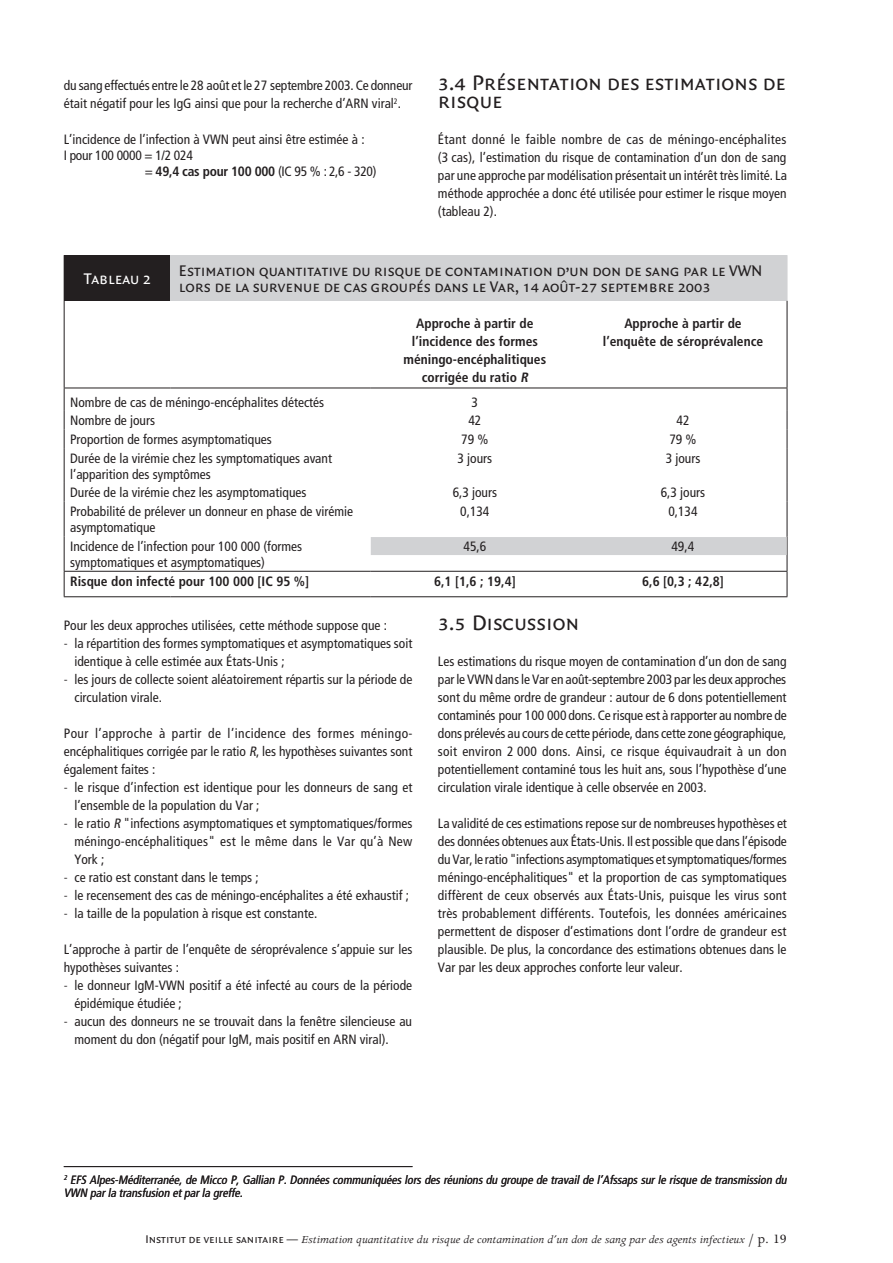
<style>
.page{position:relative;width:893px;height:1263px;background:#fff}
.page>*{position:absolute;margin:0;border:0;box-sizing:border-box;transform-origin:0 0}
.t1{font:22.5px/18px "Quadraat Sans Caps";color:#231f20}
.t2{font:16.5px/16.5px "Quadraat Sans Caps";color:#231f20}
.t3{font:16.5px "Quadraat Sans Caps";color:#fff}
.t4{font:condensed 13.5px/18px "Frutiger LT Std";color:#231f20}
.t5{font:700 condensed 13.5px/18px "Frutiger LT Std";color:#231f20;text-align:center}
.t6{font:700 condensed 13.5px "Frutiger LT Std";letter-spacing:-.02em;color:#231f20}
.t7{font:condensed 13.5px "Frutiger LT Std";letter-spacing:-.02em;color:#231f20}
.t8{font:300 condensed 13.5px/18px "Frutiger LT Std";color:#231f20;text-align:justify}
.t9{font:italic condensed 12px/13.5px "Frutiger LT Std";color:#231f20}
.t10{font:italic 12px "Apollo";color:#231f20}
.s1{font-weight:400}
.s2{font-style:italic}
.s3{font-family:"Quadraat Sans Caps";font-style:normal}
.s4{font-style:normal;font-size:14.25px}
</style>
<div class="page">
<hr style="left:64px;top:1166px;width:348px;height:1px;background:#231f20">
<div style="left:64px;top:255px;width:106px;height:46px;background:#231f20"></div>
<div style="left:170px;top:255px;width:617px;height:46px;background:#d1d2d4"></div>
<hr style="left:787px;top:255px;width:1px;height:46px;background:#d1d2d4">
<hr style="left:64px;top:301px;width:1px;height:87px;background:#231f20">
<hr style="left:787px;top:301px;width:1px;height:87px;background:#231f20">
<hr style="left:64px;top:388px;width:106px;height:1px;background:#231f20">
<hr style="left:170px;top:388px;width:201px;height:1px;background:#231f20">
<hr style="left:371px;top:388px;width:208px;height:1px;background:#231f20">
<hr style="left:579px;top:388px;width:208px;height:1px;background:#231f20">
<svg style="left:64px;top:388px;width:1px;height:60px"></svg>
<svg style="left:787px;top:388px;width:1px;height:60px"></svg>
<hr style="left:64px;top:448px;width:1px;height:35px;background:#231f20">
<hr style="left:787px;top:448px;width:1px;height:35px;background:#231f20">
<svg style="left:64px;top:483px;width:1px;height:19px"></svg>
<svg style="left:787px;top:483px;width:1px;height:19px"></svg>
<hr style="left:64px;top:502px;width:1px;height:34px;background:#231f20">
<hr style="left:787px;top:502px;width:1px;height:34px;background:#231f20">
<hr style="left:64px;top:536px;width:1px;height:35px;background:#231f20">
<hr style="left:787px;top:536px;width:1px;height:35px;background:#231f20">
<hr style="left:64px;top:571px;width:106px;height:1px;background:#231f20">
<svg style="left:64px;top:572px;width:1px;height:24px"></svg>
<hr style="left:170px;top:571px;width:201px;height:1px;background:#231f20">
<hr style="left:371px;top:571px;width:208px;height:1px;background:#231f20">
<hr style="left:579px;top:571px;width:208px;height:1px;background:#231f20">
<svg style="left:787px;top:572px;width:1px;height:24px"></svg>
<hr style="left:64px;top:596px;width:106px;height:1px;background:#231f20">
<hr style="left:170px;top:596px;width:201px;height:1px;background:#231f20">
<hr style="left:371px;top:596px;width:208px;height:1px;background:#231f20">
<hr style="left:579px;top:596px;width:208px;height:1px;background:#231f20">
<div style="left:371px;top:537px;width:208px;height:18px;background:#d1d2d4"></div>
<div style="left:579px;top:537px;width:208px;height:18px;background:#d1d2d4"></div>
<p class="t4" style="left:64px;top:76px;width:350px">du sang effectués entre le 28 août et le 27 septembre 2003. Ce donneur était négatif pour les IgG ainsi que pour la recherche d’ARN viral<sup>2</sup>.</p>
<p class="t4" style="left:64px;top:130px;width:302px">L’incidence de l’infection à VWN peut ainsi être estimée à :</p>
<p class="t7" style="left:64px;top:148px;width:131px">I pour 100 0000 = 1/2 024</p>
<p class="t6" style="left:145px;top:164px;width:233px"><span class="s1">=</span> 49,4 cas pour 100 000 <span class="s1">(IC 95 % : 2,6 - 320)</span></p>
<h1 class="t1" style="left:438px;top:74px;width:349px">3.4 Présentation des estimations de risque</h1>
<p class="t4" style="left:438px;top:130px;width:350px;text-align:justify">Étant donné le faible nombre de cas de méningo-encéphalites (3 cas), l’estimation du risque de contamination d’un don de sang par une approche par modélisation présentait un intérêt très limité. La méthode approchée a donc été utilisée pour estimer le risque moyen (tableau 2).</p>
<p class="t3" style="left:84px;top:269px;width:69px">Tableau 2</p>
<p class="t2" style="left:179px;top:262px;width:585px">Estimation quantitative du risque de contamination d’un don de sang par le VWN lors de la survenue de cas groupés dans le Var, 14 août-27 septembre 2003</p>
<p class="t5" style="left:404px;top:314px;width:144px">Approche à partir de l’incidence des formes méningo-encéphalitiques corrigée du ratio <span class="s2">R</span></p>
<p class="t5" style="left:603px;top:314px;width:162px">Approche à partir de l’enquête de séroprévalence</p>
<p class="t4" style="left:70px;top:393px;width:256px">Nombre de cas de méningo-encéphalites détectés</p>
<p class="t4" style="left:472px;top:393px;width:8px">3</p>
<p class="t4" style="left:70px;top:412px;width:86px">Nombre de jours</p>
<p class="t4" style="left:468px;top:412px;width:14px">42</p>
<p class="t4" style="left:676px;top:412px;width:14px">42</p>
<p class="t4" style="left:70px;top:430px;width:203px">Proportion de formes asymptomatiques</p>
<p class="t4" style="left:461px;top:430px;width:29px">79 %</p>
<p class="t4" style="left:669px;top:430px;width:29px">79 %</p>
<p class="t4" style="left:70px;top:450px;width:263px;line-height:16.2px">Durée de la virémie chez les symptomatiques avant l’apparition des symptômes</p>
<p class="t4" style="left:457px;top:449px;width:36px">3 jours</p>
<p class="t4" style="left:666px;top:449px;width:36px">3 jours</p>
<p class="t4" style="left:70px;top:484px;width:238px">Durée de la virémie chez les asymptomatiques</p>
<p class="t4" style="left:453px;top:484px;width:46px">6,3 jours</p>
<p class="t4" style="left:661px;top:484px;width:46px">6,3 jours</p>
<p class="t4" style="left:70px;top:503px;width:285px;line-height:16.2px">Probabilité de prélever un donneur en phase de virémie asymptomatique</p>
<p class="t4" style="left:460px;top:502px;width:31px">0,134</p>
<p class="t4" style="left:668px;top:502px;width:31px">0,134</p>
<p class="t4" style="left:70px;top:538px;width:234px;line-height:16.2px">Incidence de l’infection pour 100 000 (formes symptomatiques et asymptomatiques)</p>
<p class="t4" style="left:464px;top:537px;width:24px">45,6</p>
<p class="t4" style="left:671px;top:537px;width:24px">49,4</p>
<p class="t5" style="left:70px;top:572px;width:241px">Risque don infecté pour 100 000 [IC 95 %]</p>
<p class="t5" style="left:434px;top:572px;width:83px">6,1 [1,6 ; 19,4]</p>
<p class="t5" style="left:642px;top:572px;width:83px">6,6 [0,3 ; 42,8]</p>
<p class="t4" style="left:74px;top:616px;width:340px;text-indent:-11px">Pour les deux approches utilisées, cette méthode suppose que :<br>la répartition des formes symptomatiques et asymptomatiques soit identique à celle estimée aux États-Unis ;<br>les jours de collecte soient aléatoirement répartis sur la période de circulation virale.</p>
<p class="t4" style="left:64px;top:724px;width:350px;text-align:justify">Pour l’approche à partir de l’incidence des formes méningo&shy;encéphalitiques corrigée par le ratio <span class="s2">R</span>, les hypothèses suivantes sont également faites :</p>
<p class="t4" style="left:74px;top:778px;width:340px">le risque d’infection est identique pour les donneurs de sang et l’ensemble de la population du Var ;<br>le ratio <span class="s2">R</span> "infections asymptomatiques et symptomatiques/formes méningo-encéphalitiques" est le même dans le Var qu’à New York ;<br>ce ratio est constant dans le temps ;<br>le recensement des cas de méningo-encéphalites a été exhaustif ; la taille de la population à risque est constante.</p>
<p class="t4" style="left:64px;top:940px;width:350px">L’approche à partir de l’enquête de séroprévalence s’appuie sur les hypothèses suivantes :</p>
<p class="t4" style="left:74px;top:976px;width:339px">le donneur IgM-VWN positif a été infecté au cours de la période épidémique étudiée ;<br>aucun des donneurs ne se trouvait dans la fenêtre silencieuse au moment du don (négatif pour IgM, mais positif en ARN viral).</p>
<h1 class="t1" style="left:438px;top:614px;width:143px">3.5 Discussion</h1>
<p class="t4" style="left:438px;top:652px;width:350px;text-align:justify">Les estimations du risque moyen de contamination d’un don de sang par le VWN dans le Var en août-septembre 2003 par les deux approches sont du même ordre de grandeur : autour de 6 dons potentiellement contaminés pour 100 000 dons. Ce risque est à rapporter au nombre de dons prélevés au cours de cette période, dans cette zone géographique, soit environ 2 000 dons. Ainsi, ce risque équivaudrait à un don potentiellement contaminé tous les huit ans, sous l’hypothèse d’une circulation virale identique à celle observée en 2003.</p>
<p class="t4" style="left:438px;top:814px;width:350px;text-align:justify">La validité de ces estimations repose sur de nombreuses hypothèses et des données obtenues aux États-Unis. Il est possible que dans l’épisode du Var, le ratio "infections asymptomatiques et symptomatiques/formes méningo-encéphalitiques" et la proportion de cas symptomatiques diffèrent de ceux observés aux États-Unis, puisque les virus sont très probablement différents. Toutefois, les données américaines permettent de disposer d’estimations dont l’ordre de grandeur est plausible. De plus, la concordance des estimations obtenues dans le Var par les deux approches conforte leur valeur.</p>
<p class="t8" style="left:64px;top:635px;width:5px">-</p>
<p class="t8" style="left:64px;top:671px;width:5px">-</p>
<p class="t8" style="left:64px;top:779px;width:5px">-</p>
<p class="t8" style="left:64px;top:815px;width:5px">-</p>
<p class="t8" style="left:64px;top:869px;width:5px">- - -</p>
<p class="t8" style="left:64px;top:977px;width:5px">-</p>
<p class="t8" style="left:64px;top:1013px;width:5px">-</p>
<p class="t9" style="left:64px;top:1173px;width:727px"><sup>2</sup> EFS Alpes-Méditerranée, de Micco P, Gallian P. Données communiquées lors des réunions du groupe de travail de l’Afssaps sur le risque de transmission du<br>VWN parla transfusion etparla greffe.</p>
<p class="t10" style="left:145px;top:1233px;width:643px"><span class="s3">Institut de veille sanitaire —</span> Estimation quantitative du risque de contamination d’un don de sang par des agents infectieux <span class="s4">/ p. 19</span></p>
</div>
